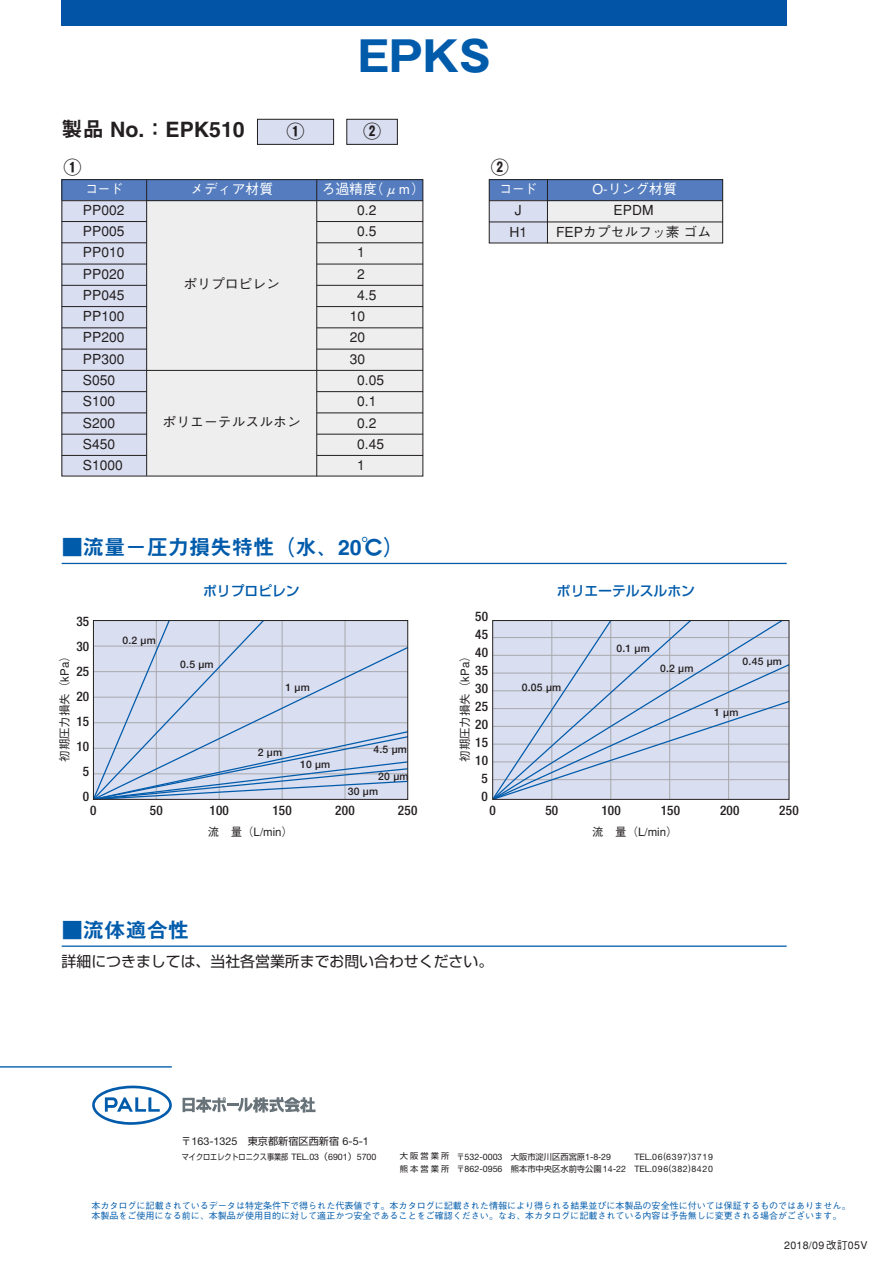
<style>
.page{position:relative;width:893px;height:1263px;background:#fff}
.page>*{position:absolute;margin:0;border:0;box-sizing:border-box;transform-origin:0 0}
.t1{font:700 41.4px "Gothic MB101";color:#015bab}
.t2{font:21.3px "Midashi Go MB31";color:#015bab}
.t3{font:21.3px "Midashi Go MB31";color:#231f20}
.t4{font:700 18px "Gothic MB101";color:#231f20}
.t5{font:14.85px "Shin Go";color:#231f20}
.t6{font:500 13.8px/21.3px "Gothic BBB";color:#231f20}
.t7{font:500 13.8px "Gothic BBB";color:#fff}
.t8{font:500 13.8px "Shin Go";color:#015bab}
.t9{font:500 13.8px "Gothic BBB";color:#fff;scale:.9 1}
.t10{font:500 condensed 13.2px/18px "Helvetica Neue LT Std";color:#231f20;text-align:center}
.t11{font:500 condensed 13.2px "Helvetica Neue LT Std";letter-spacing:.02em;color:#231f20}
.t12{font:11.4px "Gothic BBB Medium 83 pv RKSJ H";color:#231f20}
.t13{font:10.8px "Helvetica Neue";color:#231f20}
.t14{font:500 10.65px "Gothic BBB";letter-spacing:.03em;color:#231f20}
.t15{font:500 10.35px "Helvetica Neue LT Std";letter-spacing:.02em;color:#231f20}
.t16{font:500 9px/10.1px "Gothic BBB";color:#015bab}
.t17{font:8.85px/12.3px "Helvetica Neue";letter-spacing:.07em;color:#231f20;text-align:right}
.t18{font:8.85px "Helvetica Neue";color:#231f20}
.t19{font:8.25px "Shin Go regular 83 pv RKSJ H";color:#231f20;scale:.86 1}
.t20{font:8.25px/12.5px "Shin Go regular 83 pv RKSJ H";letter-spacing:.25em;color:#231f20}
.s1{font-family:"Shin Go regular 83 pv RKSJ H";font-size:10.2px}
.s2{font-family:"Helvetica Neue";font-size:8.85px}
.s3{font-size:8.85px}
.s4{font-family:"Shin Go regular 83 pv RKSJ H";font-size:8.25px}
</style>
<div class="page">
<div style="left:62px;top:0;width:725px;height:26px;background:#0154a6"></div>
<svg style="left:92px;top:620px;width:317px;height:180px;background:#ccd5e9"></svg>
<svg style="left:494px;top:620px;width:296px;height:180px;background:#ced6e9"></svg>
<div style="left:93px;top:620px;width:315px;height:180px;border:1px solid #231f20"></div>
<div style="left:492px;top:620px;width:297px;height:180px;border:1px solid #231f20"></div>
<hr style="left:62px;top:563px;width:725px;height:1px;background:#015bab">
<hr style="left:62px;top:945px;width:725px;height:2px;background:#015bab">
<div style="left:489px;top:179px;width:234px;height:64px;background:#eeeeef"></div>
<div style="left:489px;top:179px;width:234px;height:22px;background:#547cbe"></div>
<div style="left:489px;top:201px;width:58px;height:42px;background:#d9def0"></div>
<div style="left:489px;top:179px;width:234px;height:64px;border:1px solid #231f20"></div>
<hr style="left:489px;top:222px;width:234px;height:1px;background:#231f20">
<hr style="left:489px;top:200px;width:234px;height:1px;background:#231f20">
<hr style="left:547px;top:179px;width:1px;height:64px;background:#231f20">
<div style="left:257px;top:119px;width:77px;height:25px;background:#d9def0"></div>
<div style="left:257px;top:119px;width:77px;height:26px;border:1px solid #231f20"></div>
<div style="left:347px;top:119px;width:50px;height:25px;background:#d9def0"></div>
<div style="left:347px;top:119px;width:51px;height:26px;border:1px solid #231f20"></div>
<div style="left:62px;top:179px;width:361px;height:297px;background:#eeeeef"></div>
<div style="left:62px;top:179px;width:361px;height:22px;background:#547cbe"></div>
<div style="left:62px;top:201px;width:85px;height:275px;background:#d9def0"></div>
<hr style="left:62px;top:221px;width:85px;height:1px;background:#231f20">
<hr style="left:62px;top:243px;width:85px;height:1px;background:#231f20">
<hr style="left:62px;top:264px;width:85px;height:1px;background:#231f20">
<hr style="left:62px;top:285px;width:85px;height:1px;background:#231f20">
<hr style="left:62px;top:306px;width:85px;height:1px;background:#231f20">
<hr style="left:62px;top:328px;width:85px;height:1px;background:#231f20">
<hr style="left:62px;top:349px;width:85px;height:1px;background:#231f20">
<hr style="left:62px;top:370px;width:85px;height:1px;background:#231f20">
<hr style="left:62px;top:391px;width:85px;height:1px;background:#231f20">
<hr style="left:62px;top:413px;width:85px;height:1px;background:#231f20">
<hr style="left:62px;top:434px;width:85px;height:1px;background:#231f20">
<hr style="left:62px;top:455px;width:85px;height:1px;background:#231f20">
<hr style="left:317px;top:221px;width:106px;height:1px;background:#231f20">
<hr style="left:317px;top:243px;width:106px;height:1px;background:#231f20">
<hr style="left:317px;top:264px;width:106px;height:1px;background:#231f20">
<hr style="left:317px;top:285px;width:106px;height:1px;background:#231f20">
<hr style="left:317px;top:306px;width:106px;height:1px;background:#231f20">
<hr style="left:317px;top:328px;width:106px;height:1px;background:#231f20">
<hr style="left:317px;top:349px;width:106px;height:1px;background:#231f20">
<hr style="left:317px;top:370px;width:106px;height:1px;background:#231f20">
<hr style="left:317px;top:391px;width:106px;height:1px;background:#231f20">
<hr style="left:317px;top:413px;width:106px;height:1px;background:#231f20">
<hr style="left:317px;top:434px;width:106px;height:1px;background:#231f20">
<hr style="left:317px;top:455px;width:106px;height:1px;background:#231f20">
<hr style="left:62px;top:200px;width:361px;height:1px;background:#231f20">
<hr style="left:146px;top:179px;width:1px;height:297px;background:#231f20">
<hr style="left:316px;top:179px;width:1px;height:297px;background:#231f20">
<hr style="left:147px;top:370px;width:170px;height:1px;background:#231f20">
<div style="left:62px;top:179px;width:361px;height:297px;border:1px solid #231f20"></div>
<hr style="left:0;top:1066px;width:172px;height:1px;background:#015bab">
<svg style="left:92px;top:1085px;width:80px;height:40px"></svg>
<svg style="left:183px;top:1097px;width:132px;height:15px"></svg>
<h1 class="t1" style="left:358px;top:27px;width:134px">EPKS</h1>
<h2 class="t3" style="left:62px;top:116px;width:185px">製品 No.：EPK510</h2>
<h3 class="t4" style="left:286px;top:119px;width:20px">①</h3>
<h3 class="t4" style="left:363px;top:119px;width:20px">②</h3>
<h3 class="t4" style="left:63px;top:154px;width:20px">①</h3>
<h3 class="t9" style="left:86px;top:181px;width:43px">コード</h3>
<h3 class="t7" style="left:190px;top:181px;width:84px">メディア材質</h3>
<h3 class="t7" style="left:322px;top:181px;width:105px">ろ過精度（μｍ）</h3>
<h3 class="t6" style="left:83px;top:200px;width:43px">PP002<br>PP005<br>PP010<br>PP020<br>PP045<br>PP100<br>PP200<br>PP300<br>S050<br>S100<br>S200<br>S450<br>S1000</h3>
<h3 class="t6" style="left:183px;top:274px;width:98px">ポリプロピレン</h3>
<h3 class="t6" style="left:163px;top:412px;width:140px">ポリエーテルスルホン</h3>
<h3 class="t6" style="left:357px;top:200px;width:21px">0.2</h3>
<h3 class="t6" style="left:357px;top:221px;width:21px">0.5</h3>
<h3 class="t6" style="left:357px;top:242px;width:9px">1</h3>
<h3 class="t6" style="left:357px;top:263px;width:9px">2</h3>
<h3 class="t6" style="left:357px;top:285px;width:21px">4.5</h3>
<h3 class="t6" style="left:350px;top:306px;width:17px">10</h3>
<h3 class="t6" style="left:350px;top:327px;width:17px">20</h3>
<h3 class="t6" style="left:350px;top:348px;width:17px">30</h3>
<h3 class="t6" style="left:357px;top:370px;width:28px">0.05</h3>
<h3 class="t6" style="left:357px;top:391px;width:21px">0.1</h3>
<h3 class="t6" style="left:357px;top:412px;width:21px">0.2</h3>
<h3 class="t6" style="left:357px;top:433px;width:28px">0.45</h3>
<h3 class="t6" style="left:357px;top:455px;width:9px">1</h3>
<h2 class="t2" style="left:62px;top:534px;width:344px">■流量−圧力損失特性（水、20℃）</h2>
<h3 class="t4" style="left:491px;top:154px;width:20px">②</h3>
<h3 class="t9" style="left:500px;top:181px;width:43px">コード</h3>
<h3 class="t7" style="left:592px;top:181px;width:86px">O-リング材質</h3>
<h3 class="t6" style="left:515px;top:200px;width:8px">J</h3>
<h3 class="t6" style="left:614px;top:200px;width:41px">EPDM</h3>
<h3 class="t6" style="left:509px;top:221px;width:19px">H1</h3>
<h3 class="t6" style="left:556px;top:221px;width:157px">FEPカプセルフッ素ゴム</h3>
<h3 class="t8" style="left:203px;top:582px;width:98px">ポリプロピレン</h3>
<h3 class="t8" style="left:557px;top:582px;width:140px">ポリエーテルスルホン</h3>
<h3 class="t10" style="left:76px;top:610px;width:14px;line-height:25px">35<br>30<br>25<br>20<br>15<br>10<br>5<br>0</h3>
<h3 class="t10" style="left:475px;top:608px;width:14px">50<br>45<br>40<br>35<br>30<br>25<br>20<br>15<br>10<br>5<br>0</h3>
<h3 class="t11" style="left:90px;top:806px;width:8px">0</h3>
<h3 class="t11" style="left:150px;top:806px;width:14px">50</h3>
<h3 class="t11" style="left:209px;top:806px;width:21px">100</h3>
<h3 class="t11" style="left:272px;top:806px;width:21px">150</h3>
<h3 class="t11" style="left:335px;top:806px;width:21px">200</h3>
<h3 class="t11" style="left:398px;top:806px;width:21px">250</h3>
<h3 class="t11" style="left:489px;top:806px;width:8px">0</h3>
<h3 class="t11" style="left:545px;top:806px;width:14px">50</h3>
<h3 class="t11" style="left:601px;top:806px;width:21px">100</h3>
<h3 class="t11" style="left:661px;top:806px;width:21px">150</h3>
<h3 class="t11" style="left:720px;top:806px;width:21px">200</h3>
<h3 class="t11" style="left:779px;top:806px;width:21px">250</h3>
<p class="t15" style="left:122px;top:637px;width:35px">0.2 µm</p>
<p class="t15" style="left:616px;top:644px;width:35px">0.1 µm</p>
<p class="t15" style="left:743px;top:657px;width:41px">0.45 µm</p>
<p class="t12" style="left:58px;top:762px;width:113px;rotate:-90deg">初期圧力損失（kPa）</p>
<p class="t12" style="left:458px;top:762px;width:113px;rotate:-90deg">初期圧力損失（kPa）</p>
<p class="t15" style="left:180px;top:660px;width:35px">0.5 µm</p>
<p class="t15" style="left:660px;top:665px;width:35px">0.2 µm</p>
<p class="t15" style="left:522px;top:683px;width:41px">0.05 µm</p>
<p class="t15" style="left:286px;top:683px;width:26px">1 µm</p>
<p class="t15" style="left:714px;top:709px;width:26px">1 µm</p>
<p class="t15" style="left:373px;top:745px;width:35px">4.5 µm</p>
<p class="t15" style="left:258px;top:749px;width:26px">2 µm</p>
<p class="t15" style="left:300px;top:761px;width:32px">10 µm</p>
<p class="t15" style="left:378px;top:773px;width:32px">20 µm</p>
<p class="t15" style="left:348px;top:788px;width:32px">30 µm</p>
<p class="t12" style="left:208px;top:825px;width:87px">流　量（L/min）</p>
<h2 class="t2" style="left:62px;top:917px;width:129px">■流体適合性</h2>
<h3 class="t5" style="left:62px;top:951px;width:433px">詳細につきましては、当社各営業所までお問い合わせください。</h3>
<p class="t12" style="left:592px;top:825px;width:87px">流　量（L/min）</p>
<p class="t13" style="left:181px;top:1137px;width:189px"><span class="s1">〒</span>163-1325<span class="s1">　東京都新宿区西新宿</span> 6-5-1</p>
<p class="t19" style="left:182px;top:1151px;width:228px">マイクロエレクトロニクス事業部 <span class="s2">TEL.03</span><span class="s3">（</span><span class="s2">6901</span><span class="s3">）</span><span class="s2">5700</span></p>
<p class="t20" style="left:400px;top:1149px;width:51px">大阪営業所熊本営業所</p>
<p class="t17" style="left:456px;top:1151px;width:258px">TEL.06(6397)3719<br><span class="s4">〒</span>862-0956<span class="s4">　熊本市中央区水前寺公園</span>14-22 TEL.096(382)8420</p>
<p class="t18" style="left:456px;top:1153px;width:156px"><span class="s4">〒</span>532-0003<span class="s4">　大阪市淀川区西宮原</span>1-8<span class="s4">-</span>29</p>
<p class="t16" style="left:91px;top:1201px;width:760px">本カタログに記載されているデータは特定条件下で得られた代表値です。本カタログに記載された情報により得られる結果並びに本製品の安全性に付いては保証するものではありません。本製品をご使用になる前に、本製品が使用目的に対して適正かつ安全であることをご確認ください。なお、本カタログに記載されている内容は予告無しに変更される場合がございます。</p>
<p class="t14" style="left:784px;top:1239px;width:85px">2018/09改訂05V</p>
</div>
